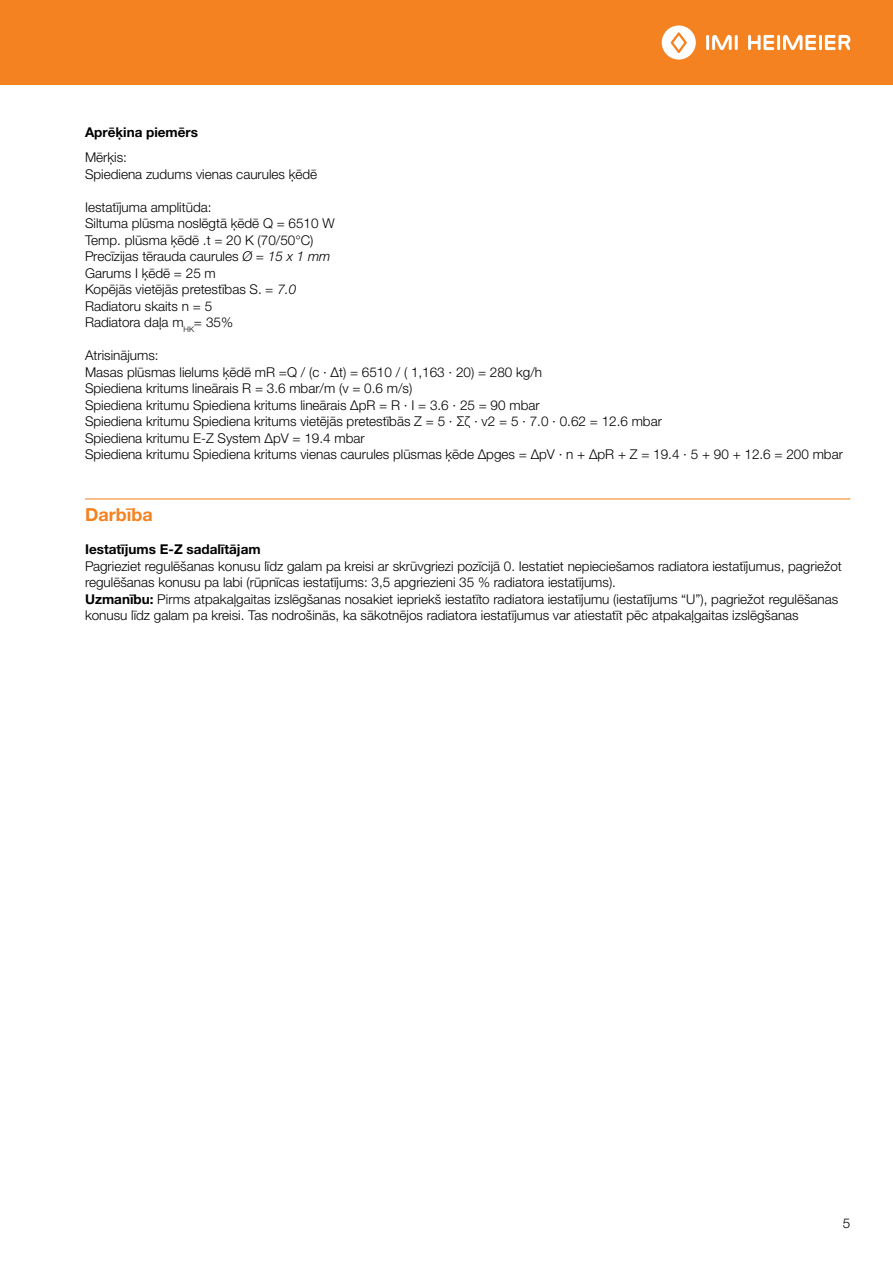
<style>
.page{position:relative;width:893px;height:1263px;background:#fff}
.page>*{position:absolute;margin:0;border:0;box-sizing:border-box;transform-origin:0 0}
.t1{font:700 18px "Helvetica Neue LTW1 G";color:#f58220}
.t2{font:300 13.5px/16.5px "Helvetica Neue LTW1 G";color:#000}
.t3{font:700 13.5px "Helvetica Neue LTW1 G";color:#000}
.s1{font-style:italic}
.s2{font-weight:700}
</style>
<div class="page">
<div style="left:0;top:0;width:893px;height:85px;background:#f58220"></div>
<hr style="left:706px;top:35px;width:3px;height:15px;background:#fff">
<hr style="left:735px;top:35px;width:3px;height:15px;background:#fff">
<svg style="left:712px;top:35px;width:20px;height:15px"></svg>
<svg style="left:662px;top:25px;width:34px;height:35px"></svg>
<hr style="left:777px;top:35px;width:3px;height:15px;background:#fff">
<svg style="left:748px;top:35px;width:26px;height:15px"></svg>
<hr style="left:819px;top:35px;width:3px;height:15px;background:#fff">
<svg style="left:783px;top:35px;width:33px;height:15px"></svg>
<svg style="left:825px;top:35px;width:25px;height:15px"></svg>
<hr style="left:85px;top:498px;width:765px;height:1px;background:#f58220">
<p class="t3" style="left:85px;top:124px;width:115px">Aprēķina piemērs</p>
<p class="t2" style="left:85px;top:149px;width:234px">Mērķis:<br>Spiediena zudums vienas caurules ķēdē</p>
<p class="t2" style="left:85px;top:199px;width:251px">Iestatījuma amplitūda:<br>Siltuma plūsma noslēgtā ķēdē Q = 6510 W<br>Temp. plūsma ķēdē .t = 20 K (70/50°C)<br>Precīzijas tērauda caurules <span class="s1">Ø = 15 x 1 mm<br></span>Garums I ķēdē = 25 m<br>Kopējās vietējās pretestības S. <span class="s1">= 7.0<br></span>Radiatoru skaits n = 5<br>Radiatora daļa m<sub>HK</sub><span class="s1">=</span> 35%</p>
<p class="t2" style="left:85px;top:347px;width:759px">Atrisinājums:<br>Masas plūsmas lielums ķēdē mR =Q / (c · Δt) = 6510 / ( 1,163 · 20) = 280 kg/h<br>Spiediena kritums lineārais R = 3.6 mbar/m (v = 0.6 m/s)<br>Spiediena kritumu Spiediena kritums lineārais ΔpR = R · I = 3.6 · 25 = 90 mbar<br>Spiediena kritumu Spiediena kritums vietējās pretestībās Z = 5 · Σζ · v2 = 5 · 7.0 · 0.62 = 12.6 mbar<br>Spiediena kritumu E-Z System ΔpV = 19.4 mbar<br>Spiediena kritumu Spiediena kritums vienas caurules plūsmas ķēde Δpges = ΔpV · n + ΔpR + Z = 19.4 · 5 + 90 + 12.6 = 200 mbar</p>
<h1 class="t1" style="left:85px;top:503px;width:69px">Darbība</h1>
<p class="t3" style="left:85px;top:541px;width:177px">Iestatījums E-Z sadalītājam</p>
<p class="t2" style="left:85px;top:558px;width:758px">Pagrieziet regulēšanas konusu līdz galam pa kreisi ar skrūvgriezi pozīcijā 0. Iestatiet nepieciešamos radiatora iestatījumus, pagriežot regulēšanas konusu pa labi (rūpnīcas iestatījums: 3,5 apgriezieni 35 % radiatora iestatījums).<br><span class="s2">Uzmanību:</span> Pirms atpakaļgaitas izslēgšanas nosakiet iepriekš iestatīto radiatora iestatījumu (iestatījums “U”), pagriežot regulēšanas konusu līdz galam pa kreisi. Tas nodrošinās, ka sākotnējos radiatora iestatījumus var atiestatīt pēc atpakaļgaitas izslēgšanas</p>
<p class="t2" style="left:843px;top:1215px;width:9px">5</p>
</div>
